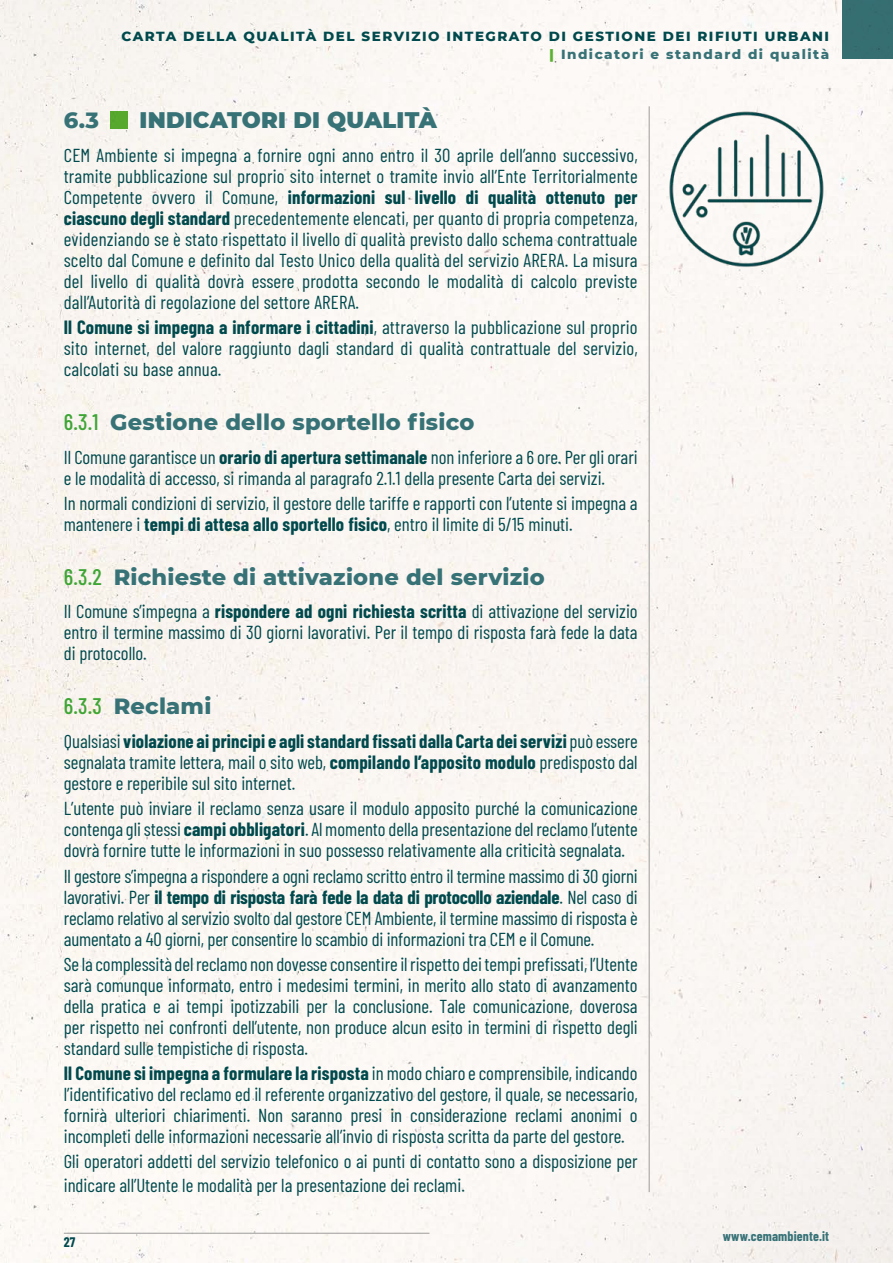
<style>
.page{position:relative;width:893px;height:1263px;background:#faf6f2}
.page>*{position:absolute;margin:0;border:0;box-sizing:border-box;transform-origin:0 0}
.t1{font:800 22.5px "Montserrat";letter-spacing:.01em;color:#377277}
.t2{font:900 22.5px "Montserrat";letter-spacing:.01em;color:#377277}
.t3{font:18.75px/21px "Barlow Condensed";color:#00494d;text-align:justify}
.t4{font:800 13.5px/18px "Montserrat";letter-spacing:.11em;color:#00494d;text-align:right}
.t5{font:700 13.5px "Barlow Condensed";letter-spacing:.01em;color:#377277}
.t6{font:700 13.5px "Barlow Condensed";color:#00494d}
.s1{font-weight:900;color:#5ab031}
.s2{color:#377277}
.s3{font-weight:700}
.s4{font-family:"Barlow Condensed";font-weight:500;color:#3fa535}
</style>
<div class="page">
<hr style="left:64px;top:1233px;width:365px;height:1px;background:#9d9d9c">
<div style="left:842px;top:0;width:51px;height:59px;background:#377277"></div>
<hr style="left:649px;top:106px;width:1px;height:1086px;background:#9d9d9c">
<div style="left:111px;top:111px;width:17px;height:17px;background:#57a92e"></div>
<img style="left:664px;top:106px;width:165px;height:165px;border-radius:83px">
<p class="t4" style="left:121px;top:27px;width:709px">CARTA DELLA QUALITÀ DEL SERVIZIO INTEGRATO DI GESTIONE DEI RIFIUTI URBANI <span class="s1">|</span> <span class="s2">Indicatori e standard di qualità</span></p>
<p class="t1" style="left:64px;top:104px;width:37px">6.3</p>
<p class="t2" style="left:140px;top:103px;width:299px">INDICATORI DI QUALITÀ</p>
<p class="t3" style="left:64px;top:143px;width:575px">CEM Ambiente si impegna a fornire ogni anno entro il 30 aprile dell’anno successivo, tramite pubblicazione sul proprio sito internet o tramite invio all’Ente Territorialmente Competente ovvero il Comune, <span class="s3">informazioni sul livello di qualità ottenuto per ciascuno degli standard</span> precedentemente elencati, per quanto di propria competenza, evidenziando se è stato rispettato il livello di qualità previsto dallo schema contrattuale scelto dal Comune e definito dal Testo Unico della qualità del servizio ARERA. La misura del livello di qualità dovrà essere prodotta secondo le modalità di calcolo previste dall’Autorità di regolazione del settore ARERA.</p>
<p class="t3" style="left:64px;top:315px;width:575px"><span class="s3">Il Comune si impegna a informare i cittadini</span>, attraverso la pubblicazione sul proprio sito internet, del valore raggiunto dagli standard di qualità contrattuale del servizio, calcolati su base annua.</p>
<p class="t1" style="left:64px;top:405px;width:412px"><span class="s4">6.3.1</span> Gestione dello sportello fisico</p>
<p class="t3" style="left:64px;top:445px;width:575px">Il Comune garantisce un <span class="s3">orario di apertura settimanale</span> non inferiore a 6 ore. Per gli orari e le modalità di accesso, si rimanda al paragrafo 2.1.1 della presente Carta dei servizi.</p>
<p class="t3" style="left:64px;top:491px;width:575px">In normali condizioni di servizio, il gestore delle tariffe e rapporti con l’utente si impegna a mantenere i <span class="s3">tempi di attesa allo sportello fisico</span>, entro il limite di 5/15 minuti.</p>
<p class="t1" style="left:64px;top:560px;width:483px"><span class="s4">6.3.2</span> Richieste di attivazione del servizio</p>
<p class="t3" style="left:64px;top:600px;width:575px">Il Comune s’impegna a <span class="s3">rispondere ad ogni richiesta scritta</span> di attivazione del servizio entro il termine massimo di 30 giorni lavorativi. Per il tempo di risposta farà fede la data di protocollo.</p>
<p class="t1" style="left:64px;top:690px;width:149px"><span class="s4">6.3.3</span> Reclami</p>
<p class="t3" style="left:64px;top:729px;width:575px">Qualsiasi <span class="s3">violazione ai principi e agli standard fissati dalla Carta dei servizi</span> può essere segnalata tramite lettera, mail o sito web, <span class="s3">compilando l’apposito modulo</span> predisposto dal gestore e reperibile sul sito internet.</p>
<p class="t3" style="left:64px;top:797px;width:575px">L’utente può inviare il reclamo senza usare il modulo apposito purché la comunicazione contenga gli stessi <span class="s3">campi obbligatori</span>. Al momento della presentazione del reclamo l’utente dovrà fornire tutte le informazioni in suo possesso relativamente alla criticità segnalata.</p>
<p class="t3" style="left:64px;top:864px;width:575px">Il gestore s’impegna a rispondere a ogni reclamo scritto entro il termine massimo di 30 giorni lavorativi. Per <span class="s3">il tempo di risposta farà fede la data di protocollo aziendale</span>. Nel caso di reclamo relativo al servizio svolto dal gestore CEM Ambiente, il termine massimo di risposta è aumentato a 40 giorni, per consentire lo scambio di informazioni tra CEM e il Comune.</p>
<p class="t3" style="left:64px;top:952px;width:575px">Se la complessità del reclamo non dovesse consentire il rispetto dei tempi prefissati, l’Utente sarà comunque informato, entro i medesimi termini, in merito allo stato di avanzamento della pratica e ai tempi ipotizzabili per la conclusione. Tale comunicazione, doverosa per rispetto nei confronti dell’utente, non produce alcun esito in termini di rispetto degli standard sulle tempistiche di risposta.</p>
<p class="t3" style="left:64px;top:1061px;width:575px"><span class="s3">Il Comune si impegna a formulare la risposta</span> in modo chiaro e comprensibile, indicando l’identificativo del reclamo ed il referente organizzativo del gestore, il quale, se necessario, fornirà ulteriori chiarimenti. Non saranno presi in considerazione reclami anonimi o incompleti delle informazioni necessarie all’invio di risposta scritta da parte del gestore.</p>
<p class="t3" style="left:64px;top:1148px;width:575px;line-height:24px">Gli operatori addetti del servizio telefonico o ai punti di contatto sono a disposizione per indicare all’Utente le modalità per la presentazione dei reclami.</p>
<p class="t6" style="left:64px;top:1232px;width:13px">27</p>
<p class="t5" style="left:723px;top:1226px;width:108px">www.cemambiente.it</p>
</div>
